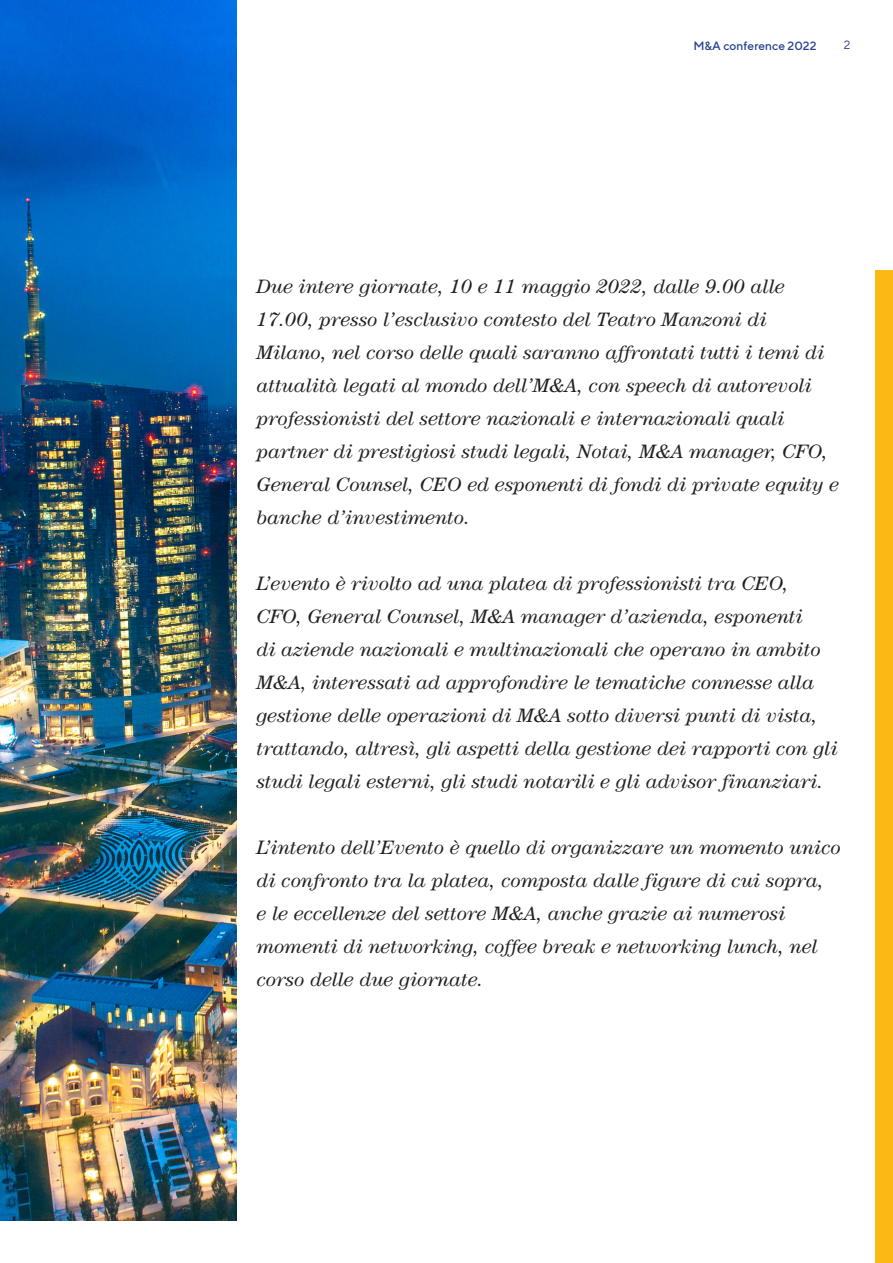
<style>
.page{position:relative;width:893px;height:1263px;background:#fff}
.page>*{position:absolute;margin:0;border:0;box-sizing:border-box;transform-origin:0 0}
.t1{font:italic 19.5px/33px "Century IT Cby BT";letter-spacing:.005em;color:#231f20}
.t2{font:500 12px "TT Norms";color:#253f8e}
.t3{font:12px "TT Norms";color:#253f8e}
</style>
<div class="page">
<img style="left:0;top:0;width:236px;height:1220px">
<div style="left:876px;top:270px;width:17px;height:993px;background:#fcb814"></div>
<p class="t2" style="left:693px;top:38px;width:125px">M&amp;A conference 2022</p>
<p class="t3" style="left:844px;top:37px;width:8px">2</p>
<p class="t1" style="left:257px;top:269px;width:584px">Due intere giornate, 10 e 11 maggio 2022, dalle 9.00 alle 17.00, presso l’esclusivo contesto del Teatro Manzoni di Milano, nel corso delle quali saranno affrontati tutti i temi di attualità legati al mondo dell’M&amp;A, con speech di autorevoli professionisti del settore nazionali e internazionali quali partner di prestigiosi studi legali, Notai, M&amp;A manager, CFO, General Counsel, CEO ed esponenti di fondi di private equity e banche d’investimento.</p>
<p class="t1" style="left:257px;top:566px;width:583px">L’evento è rivolto ad una platea di professionisti tra CEO, CFO, General Counsel, M&amp;A manager d’azienda, esponenti<br>di aziende nazionali e multinazionali che operano in ambito M&amp;A, interessati ad approfondire le tematiche connesse alla gestione delle operazioni di M&amp;A sotto diversi punti di vista, trattando, altresì, gli aspetti della gestione dei rapporti con gli studi legali esterni, gli studi notarili e gli advisor finanziari.</p>
<p class="t1" style="left:257px;top:830px;width:586px">L’intento dell’Evento è quello di organizzare un momento unico di confronto tra la platea, composta dalle figure di cui sopra,<br>e le eccellenze del settore M&amp;A, anche grazie ai numerosi momenti di networking, coffee break e networking lunch, nel corso delle due giornate.</p>
</div>
